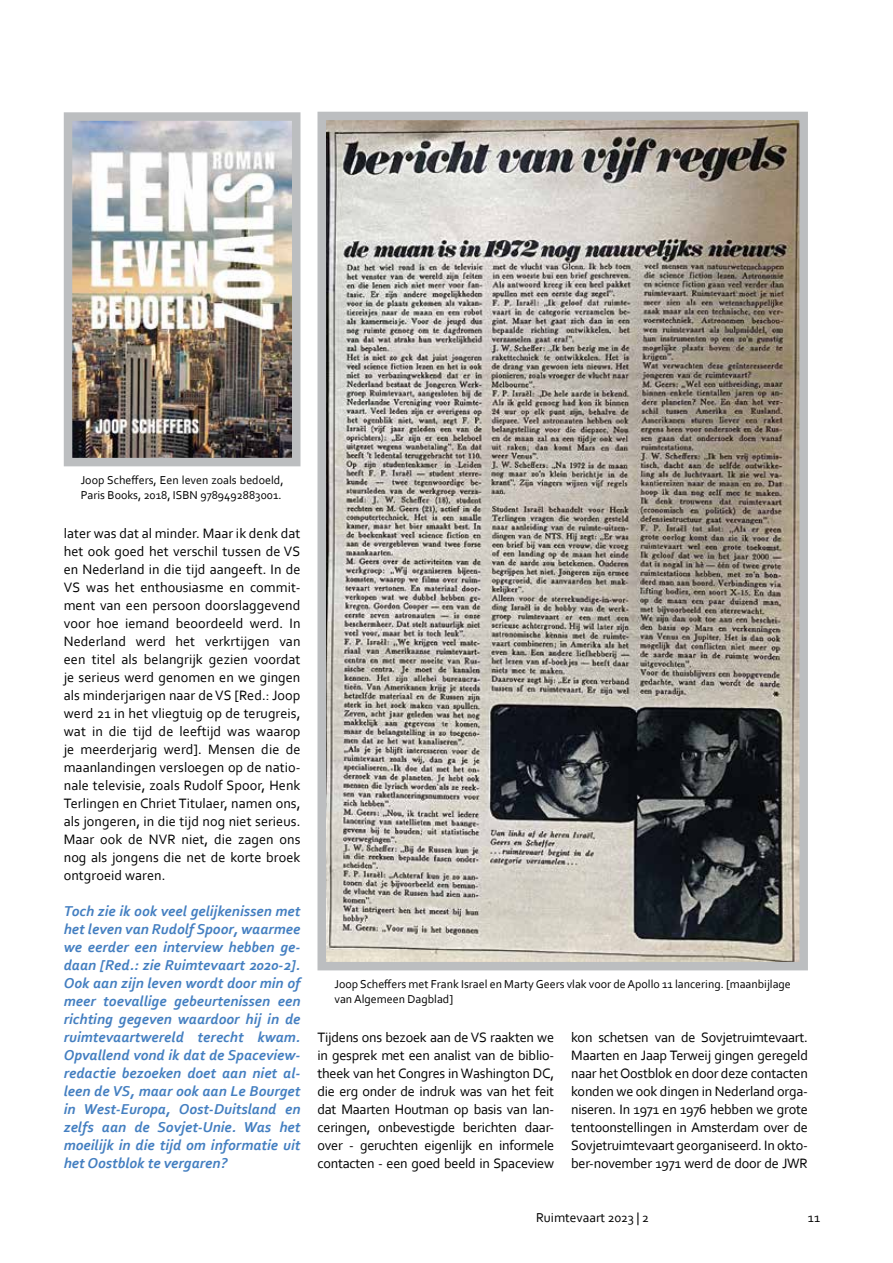
<style>
.page{position:relative;width:893px;height:1263px;background:#fff}
.page>*{position:absolute;margin:0;border:0;box-sizing:border-box;transform-origin:0 0}
.t1{font:italic 700 15px/18px "Corbel";letter-spacing:.005em;color:#447fc1;text-align:justify}
.t2{font:14.25px/18px "Corbel";letter-spacing:-.015em;color:#000;text-align:justify}
.t3{font:13.5px "Corbel";color:#000}
.t4{font:12px/14.4px "Corbel";color:#000}
</style>
<div class="page">
<svg style="left:317px;top:111px;width:491px;height:860px;background:#a09c95"></svg>
<img style="left:63px;top:112px;width:238px;height:355px">
<p class="t4" style="left:81px;top:473px;width:204px">Joop Scheffers, Een leven zoals bedoeld,<br>Paris Books, 2018, ISBN 9789492883001.</p>
<p class="t2" style="left:64px;top:524px;width:238px">later was dat al minder. Maar ik denk dat het ook goed het verschil tussen de VS en Nederland in die tijd aangeeft. In de VS was het enthousiasme en commit&shy;ment van een persoon doorslaggevend voor hoe iemand beoordeeld werd. In Nederland werd het verkrtijgen van een titel als belangrijk gezien voordat je serieus werd genomen en we gingen als minderjarigen naar de VS [Red.: Joop werd 21 in het vliegtuig op de terugreis, wat in die tijd de leeftijd was waarop je meerderjarig werd]. Mensen die de maanlandingen versloegen op de natio&shy;nale televisie, zoals Rudolf Spoor, Henk Terlingen en Chriet Titulaer, namen ons, als jongeren, in die tijd nog niet serieus.<br>Maar ook de NVR niet, die zagen ons nog als jongens die net de korte broek ontgroeid waren.</p>
<p class="t1" style="left:64px;top:902px;width:238px">Toch zie ik ook veel gelijkenissen met het leven van Rudolf Spoor, waarmee we eerder een interview hebben ge&shy;daan [Red.: zie Ruimtevaart 2020-2].<br>Ook aan zijn leven wordt door min of meer toevallige gebeurtenissen een richting gegeven waardoor hij in de ruimtevaartwereld terecht kwam.<br>Opvallend vond ik dat de Spaceview&shy;redactie bezoeken doet aan niet al&shy;leen de VS, maar ook aan Le Bourget in West-Europa, Oost-Duitsland en zelfs aan de Sovjet-Unie. Was het moeilijk in die tijd om informatie uit het Oostblok te vergaren?</p>
<p class="t4" style="left:334px;top:977px;width:458px">Joop Scheffers met Frank Israel en Marty Geers vlak voor de Apollo 11 lancering. [maanbijlage van Algemeen Dagblad]</p>
<p class="t2" style="left:317px;top:1028px;width:238px">Tijdens ons bezoek aan de VS raakten we in gesprek met een analist van de biblio&shy;theek van het Congres in Washington DC, die erg onder de indruk was van het feit dat Maarten Houtman op basis van lan&shy;ceringen, onbevestigde berichten daar&shy;over - geruchten eigenlijk en informele contacten - een goed beeld in Spaceview</p>
<p class="t2" style="left:571px;top:1028px;width:238px">kon schetsen van de Sovjetruimtevaart.<br>Maarten en Jaap Terweij gingen geregeld naar het Oostblok en door deze contacten konden we ook dingen in Nederland orga&shy;niseren. In 1971 en 1976 hebben we grote tentoonstellingen in Amsterdam over de Sovjetruimtevaart georganiseerd. In okto&shy;ber-november 1971 werd de door de JWR</p>
<p class="t3" style="left:536px;top:1209px;width:115px">Ruimtevaart 2023 | 2</p>
<p class="t3" style="left:808px;top:1209px;width:14px">11</p>
</div>
